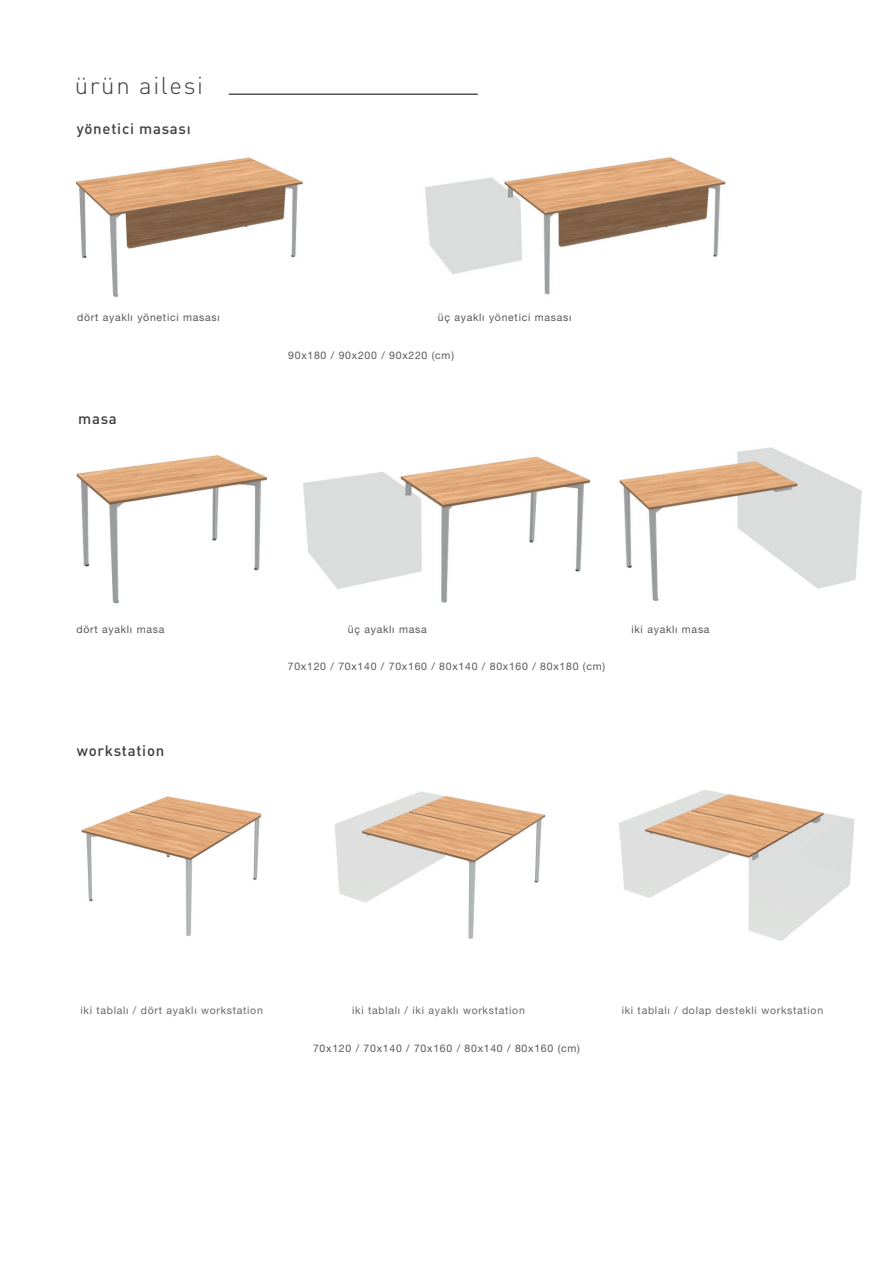
<style>
.page{position:relative;width:893px;height:1263px;background:#fff}
.page>*{position:absolute;margin:0;border:0;box-sizing:border-box;transform-origin:0 0}
.t1{font:300 24px "DIN Pro";letter-spacing:.07em;color:#3e3e3f}
.t2{font:500 15px "DIN Pro";letter-spacing:.05em;color:#3e3e3f}
.t3{font:10.5px "Helvetica Neue LT Pro";letter-spacing:.07em;color:#57585a}
.t4{font:10.5px "Helvetica Neue LT Pro";letter-spacing:.07em;color:#666968}
</style>
<div class="page">
<img style="left:81px;top:796px;width:180px;height:140px">
<img style="left:619px;top:447px;width:243px;height:153px">
<img style="left:76px;top:455px;width:192px;height:149px">
<img style="left:425px;top:157px;width:301px;height:138px">
<img style="left:75px;top:157px;width:228px;height:140px">
<hr style="left:229px;top:93px;width:249px;height:2px;background:#57585a">
<img style="left:303px;top:456px;width:288px;height:147px">
<img style="left:334px;top:791px;width:212px;height:148px">
<img style="left:619px;top:790px;width:236px;height:151px">
<h1 class="t1" style="left:75px;top:67px;width:130px">ürün ailesi</h1>
<h2 class="t2" style="left:77px;top:119px;width:115px">yönetici masası</h2>
<p class="t3" style="left:77px;top:311px;width:144px">dört ayaklı yönetici masası</p>
<h2 class="t2" style="left:78px;top:409px;width:40px">masa</h2>
<p class="t3" style="left:438px;top:311px;width:135px">üç ayaklı yönetici masası</p>
<p class="t3" style="left:288px;top:349px;width:167px">90x180 / 90x200 / 90x220 (cm)</p>
<p class="t3" style="left:76px;top:623px;width:89px">dört ayaklı masa</p>
<h2 class="t2" style="left:77px;top:741px;width:89px">workstation</h2>
<p class="t3" style="left:348px;top:623px;width:80px">üç ayaklı masa</p>
<p class="t3" style="left:288px;top:660px;width:319px">70x120 / 70x140 / 70x160 / 80x140 / 80x160 / 80x180 (cm)</p>
<p class="t3" style="left:631px;top:623px;width:80px">iki ayaklı masa</p>
<p class="t4" style="left:80px;top:1004px;width:184px">iki tablalı / dört ayaklı workstation</p>
<p class="t4" style="left:352px;top:1004px;width:174px">iki tablalı / iki ayaklı workstation</p>
<p class="t4" style="left:622px;top:1004px;width:203px">iki tablalı / dolap destekli workstation</p>
<p class="t3" style="left:313px;top:1042px;width:268px">70x120 / 70x140 / 70x160 / 80x140 / 80x160 (cm)</p>
</div>
